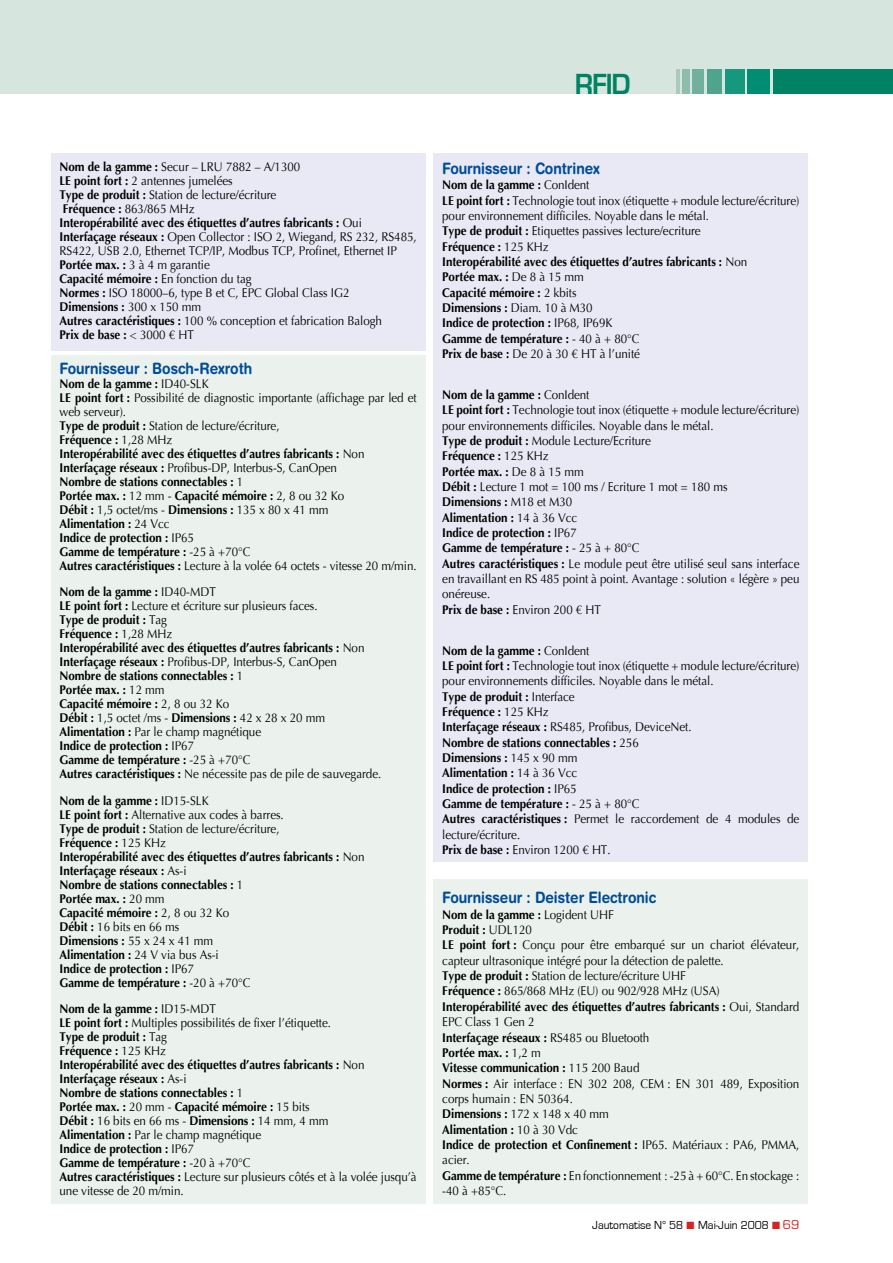
<style>
.page{position:relative;width:893px;height:1263px;background:#fff}
.page>*{position:absolute;margin:0;border:0;box-sizing:border-box;transform-origin:0 0}
.t1{font:700 30px "Eurostile";color:#008365;scale:.95 1}
.t2{font:700 15.75px "Helvetica Rounded";letter-spacing:-.005em;color:#004c99;scale:.88 1}
.t3{font:12.6px/15.3px "Optima";letter-spacing:-.005em;color:#000;scale:.92 1}
.t4{font:700 12.6px/14px "Optima";letter-spacing:-.005em;color:#000;scale:.92 1}
.t5{font:12px "Eurostile";color:#000;scale:.95 1}
.s1{font-weight:700}
.s2{font-weight:400}
.s3{color:#d52422}
.s4{font-size:13.5px;color:#d52422}
</style>
<div class="page">
<div style="left:0;top:0;width:893px;height:94px;background:#d6e5de"></div>
<div style="left:773px;top:70px;width:120px;height:24px;background:#008365"></div>
<div style="left:747px;top:70px;width:23px;height:24px;background:#008d71"></div>
<div style="left:725px;top:70px;width:19px;height:24px;background:#16987f"></div>
<div style="left:707px;top:70px;width:15px;height:24px;background:#50a48e"></div>
<div style="left:693px;top:70px;width:11px;height:24px;background:#71b09d"></div>
<div style="left:683px;top:70px;width:7px;height:24px;background:#8dbdad"></div>
<hr style="left:676px;top:70px;width:4px;height:24px;background:#a8cbbe">
<div style="left:434px;top:153px;width:374px;height:708px;background:#e8e9f4"></div>
<div style="left:434px;top:879px;width:374px;height:324px;background:#ebf2ee"></div>
<div style="left:51px;top:355px;width:374px;height:848px;background:#ebf2ee"></div>
<div style="left:51px;top:153px;width:374px;height:197px;background:#e8e9f4"></div>
<h1 class="t1" style="left:575px;top:67px;width:60px">RFID</h1>
<p class="t3" style="left:60px;top:160px;width:390px;line-height:14px"><span class="s1">Nom de la gamme :</span> Secur – LRU 7882 – A/1300<br><span class="s1">LE point fort :</span> 2 antennes jumelées<br><span class="s1">Type de produit :</span> Station de lecture/écriture<br><span class="s1">Fréquence :</span> 863/865 MHz<br><span class="s1">Interopérabilité avec des étiquettes d’autres fabricants :</span> Oui <span class="s1">Interfaçage réseaux :</span> Open Collector : ISO 2, Wiegand, RS 232, RS485, RS422, USB 2.0, Ethernet TCP/IP, Modbus TCP, Profinet, Ethernet IP <span class="s1">Portée max. :</span> 3 à 4 m garantie<br><span class="s1">Capacité mémoire :</span> En fonction du tag<br><span class="s1">Normes :</span> ISO 18000–6, type B et C, EPC Global Class IG2<br><span class="s1">Dimensions :</span> 300 x 150 mm<br><span class="s1">Autres caractéristiques :</span> 100 % conception et fabrication Balogh<br><span class="s1">Prix de base :</span> &lt; 3000 € HT</p>
<p class="t2" style="left:60px;top:359px;width:220px">Fournisseur : Bosch-Rexroth</p>
<p class="t4" style="left:60px;top:377px;width:390px">Nom de la gamme : <span class="s2">ID40-SLK<br></span>LE point fort : <span class="s2">Possibilité de diagnostic importante (affichage par led et web serveur).<br></span>Type de produit : <span class="s2">Station de lecture/écriture,<br></span>Fréquence : <span class="s2">1,28 MHz<br></span>Interopérabilité avec des étiquettes d’autres fabricants : <span class="s2">Non </span>Interfaçage réseaux : <span class="s2">Profibus-DP, Interbus-S, CanOpen<br></span>Nombre de stations connectables : <span class="s2">1<br></span>Portée max. : <span class="s2">12 mm -</span> Capacité mémoire : <span class="s2">2, 8 ou 32 Ko<br></span>Débit : <span class="s2">1,5 octet/ms -</span> Dimensions : <span class="s2">135 x 80 x 41 mm<br></span>Alimentation : <span class="s2">24 Vcc<br></span>Indice de protection : <span class="s2">IP65<br></span>Gamme de température : <span class="s2">-25 à +70°C<br></span>Autres caractéristiques : <span class="s2">Lecture à la volée 64 octets - vitesse 20 m/min.</span></p>
<p class="t4" style="left:60px;top:585px;width:351px">Nom de la gamme : <span class="s2">ID40-MDT<br></span>LE point fort : <span class="s2">Lecture et écriture sur plusieurs faces.<br></span>Type de produit : <span class="s2">Tag<br></span>Fréquence : <span class="s2">1,28 MHz<br></span>Interopérabilité avec des étiquettes d’autres fabricants : <span class="s2">Non </span>Interfaçage réseaux : <span class="s2">Profibus-DP, Interbus-S, CanOpen </span>Nombre de stations connectables : <span class="s2">1<br></span>Portée max. : <span class="s2">12 mm<br></span>Capacité mémoire : <span class="s2">2, 8 ou 32 Ko<br></span>Débit : <span class="s2">1,5 octet /ms -</span> Dimensions : <span class="s2">42 x 28 x 20 mm </span>Alimentation : <span class="s2">Par le champ magnétique<br></span>Indice de protection : <span class="s2">IP67<br></span>Gamme de température : <span class="s2">-25 à +70°C<br></span>Autres caractéristiques : <span class="s2">Ne nécessite pas de pile de sauvegarde.</span></p>
<p class="t4" style="left:60px;top:794px;width:333px">Nom de la gamme : <span class="s2">ID15-SLK<br></span>LE point fort : <span class="s2">Alternative aux codes à barres.<br></span>Type de produit : <span class="s2">Station de lecture/écriture,<br></span>Fréquence : <span class="s2">125 KHz<br></span>Interopérabilité avec des étiquettes d’autres fabricants : <span class="s2">Non<br></span>Interfaçage réseaux : <span class="s2">As-i<br></span>Nombre de stations connectables : <span class="s2">1<br></span>Portée max. : <span class="s2">20 mm<br></span>Capacité mémoire : <span class="s2">2, 8 ou 32 Ko<br></span>Débit : <span class="s2">16 bits en 66 ms<br></span>Dimensions : <span class="s2">55 x 24 x 41 mm<br></span>Alimentation : <span class="s2">24 V via bus As-i<br></span>Indice de protection : <span class="s2">IP67<br></span>Gamme de température : <span class="s2">-20 à +70°C</span></p>
<p class="t4" style="left:60px;top:1002px;width:390px">Nom de la gamme : <span class="s2">ID15-MDT<br></span>LE point fort : <span class="s2">Multiples possibilités de fixer l’étiquette.<br></span>Type de produit : <span class="s2">Tag<br></span>Fréquence : <span class="s2">125 KHz<br></span>Interopérabilité avec des étiquettes d’autres fabricants : <span class="s2">Non </span>Interfaçage réseaux : <span class="s2">As-i<br></span>Nombre de stations connectables : <span class="s2">1<br></span>Portée max. : <span class="s2">20 mm -</span> Capacité mémoire : <span class="s2">15 bits<br></span>Débit : <span class="s2">16 bits en 66 ms -</span> Dimensions : <span class="s2">14 mm, 4 mm<br></span>Alimentation : <span class="s2">Par le champ magnétique<br></span>Indice de protection : <span class="s2">IP67<br></span>Gamme de température : <span class="s2">-20 à +70°C<br></span>Autres caractéristiques : <span class="s2">Lecture sur plusieurs côtés et à la volée jusqu’à une vitesse de 20 m/min.</span></p>
<p class="t2" style="left:442px;top:159px;width:181px">Fournisseur : Contrinex</p>
<p class="t3" style="left:442px;top:178px;width:390px"><span class="s1">Nom de la gamme :</span> ConIdent<br><span class="s1">LE point fort :</span> Technologie tout inox (étiquette + module lecture/écriture) pour environnement difficiles. Noyable dans le métal.<br><span class="s1">Type de produit :</span> Etiquettes passives lecture/ecriture<br><span class="s1">Fréquence :</span> 125 KHz<br><span class="s1">Interopérabilité avec des étiquettes d’autres fabricants :</span> Non<br><span class="s1">Portée max. :</span> De 8 à 15 mm<br><span class="s1">Capacité mémoire :</span> 2 kbits<br><span class="s1">Dimensions :</span> Diam. 10 à M30<br><span class="s1">Indice de protection :</span> IP68, IP69K<br><span class="s1">Gamme de température :</span> - 40 à + 80°C<br><span class="s1">Prix de base :</span> De 20 à 30 € HT à l’unité</p>
<p class="t3" style="left:442px;top:387px;width:390px"><span class="s1">Nom de la gamme :</span> ConIdent<br><span class="s1">LE point fort :</span> Technologie tout inox (étiquette + module lecture/écriture) pour environnements difficiles. Noyable dans le métal.<br><span class="s1">Type de produit :</span> Module Lecture/Ecriture<br><span class="s1">Fréquence :</span> 125 KHz<br><span class="s1">Portée max. :</span> De 8 à 15 mm<br><span class="s1">Débit :</span> Lecture 1 mot = 100 ms / Ecriture 1 mot = 180 ms<br><span class="s1">Dimensions :</span> M18 et M30<br><span class="s1">Alimentation :</span> 14 à 36 Vcc<br><span class="s1">Indice de protection :</span> IP67<br><span class="s1">Gamme de température :</span> - 25 à + 80°C<br><span class="s1">Autres caractéristiques :</span> Le module peut être utilisé seul sans interface en travaillant en RS 485 point à point. Avantage : solution « légère » peu onéreuse.<br><span class="s1">Prix de base :</span> Environ 200 € HT</p>
<p class="t3" style="left:442px;top:643px;width:390px"><span class="s1">Nom de la gamme :</span> ConIdent<br><span class="s1">LE point fort :</span> Technologie tout inox (étiquette + module lecture/écriture) pour environnements difficiles. Noyable dans le métal.<br><span class="s1">Type de produit :</span> Interface<br><span class="s1">Fréquence :</span> 125 KHz<br><span class="s1">Interfaçage réseaux :</span> RS485, Profibus, DeviceNet.<br><span class="s1">Nombre de stations connectables :</span> 256<br><span class="s1">Dimensions :</span> 145 x 90 mm<br><span class="s1">Alimentation :</span> 14 à 36 Vcc<br><span class="s1">Indice de protection :</span> IP65<br><span class="s1">Gamme de température :</span> - 25 à + 80°C<br><span class="s1">Autres caractéristiques :</span> Permet le raccordement de 4 modules de lecture/écriture.<br><span class="s1">Prix de base :</span> Environ 1200 € HT.</p>
<p class="t2" style="left:442px;top:888px;width:245px">Fournisseur : Deister Electronic</p>
<p class="t3" style="left:442px;top:907px;width:390px"><span class="s1">Nom de la gamme :</span> Logident UHF<br><span class="s1">Produit :</span> UDL120<br><span class="s1">LE point fort :</span> Conçu pour être embarqué sur un chariot élévateur, capteur ultrasonique intégré pour la détection de palette.<br><span class="s1">Type de produit :</span> Station de lecture/écriture UHF<br><span class="s1">Fréquence :</span> 865/868 MHz (EU) ou 902/928 MHz (USA)<br><span class="s1">Interopérabilité avec des étiquettes d’autres fabricants :</span> Oui, Standard EPC Class 1 Gen 2<br><span class="s1">Interfaçage réseaux :</span> RS485 ou Bluetooth<br><span class="s1">Portée max. :</span> 1,2 m<br><span class="s1">Vitesse communication :</span> 115 200 Baud<br><span class="s1">Normes :</span> Air interface : EN 302 208, CEM : EN 301 489, Exposition corps humain : EN 50364.<br><span class="s1">Dimensions :</span> 172 x 148 x 40 mm<br><span class="s1">Alimentation :</span> 10 à 30 Vdc<br><span class="s1">Indice de protection et Confinement :</span> IP65. Matériaux : PA6, PMMA, acier.<br><span class="s1">Gamme de température :</span> En fonctionnement : -25 à + 60°C. En stockage : -40 à +85°C.</p>
<p class="t5" style="left:592px;top:1218px;width:220px">Jautomatise N° 58 <span class="s3">■</span> Mai-Juin 2008 <span class="s3">■</span> <span class="s4">69</span></p>
</div>
